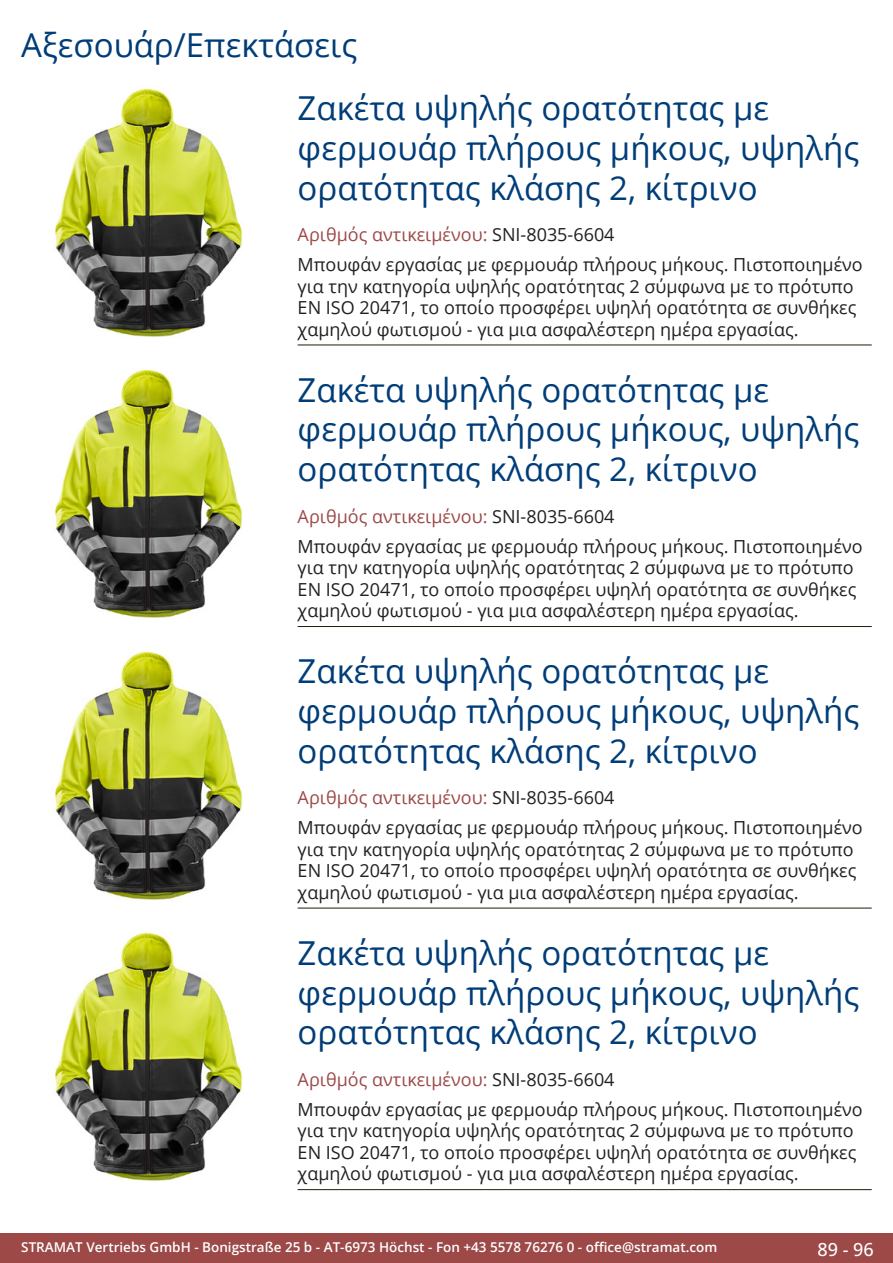
<style>
.page{position:relative;width:893px;height:1263px;background:#fff}
.page>*{position:absolute;margin:0;border:0;box-sizing:border-box;transform-origin:0 0}
.Produkttitel{font:33px/39.6px "Open Sans";color:#003d78}
.RastTitel{font:33px "Open Sans";color:#003d78}
.Beschreibung_Text{font:18px/21.6px "Open Sans";color:#231f20}
.TechDaten_Überschrif{font:18px "Open Sans";color:#9c4948}
.t1{font:500 18px "Open Sans";color:#fff}
.t2{font:600 13.5px "Open Sans";color:#fff}
.s1{color:#231f20}
</style>
<div class="page">
<div style="left:0;top:1233px;width:893px;height:30px;background:#9c4948"></div>
<hr style="left:298px;top:345px;width:574px;height:1px;background:#201d08">
<hr style="left:298px;top:626px;width:574px;height:1px;background:#201d08">
<hr style="left:298px;top:908px;width:574px;height:1px;background:#201d08">
<hr style="left:298px;top:1189px;width:574px;height:1px;background:#201d08">
<img style="left:55px;top:88px;width:188px;height:249px">
<img style="left:55px;top:369px;width:188px;height:249px">
<img style="left:55px;top:651px;width:188px;height:249px">
<img style="left:55px;top:932px;width:188px;height:249px">
<p class="RastTitel" style="left:21px;top:22px;width:338px">Αξεσουάρ/Επεκτάσεις</p>
<p class="Produkttitel" style="left:298px;top:88px;width:563px">Ζακέτα υψηλής ορατότητας με φερμουάρ πλήρους μήκους, υψηλής ορατότητας κλάσης 2, κίτρινο</p>
<p class="TechDaten_Überschrif" style="left:298px;top:222px;width:318px">Αριθμός αντικειμένου: <span class="s1">SNI-8035-6604</span></p>
<p class="Beschreibung_Text" style="left:298px;top:253px;width:567px">Μπουφάν εργασίας με φερμουάρ πλήρους μήκους. Πιστοποιημένο για την κατηγορία υψηλής ορατότητας 2 σύμφωνα με το πρότυπο EN ISO 20471, το οποίο προσφέρει υψηλή ορατότητα σε συνθήκες χαμηλού φωτισμού - για μια ασφαλέστερη ημέρα εργασίας.</p>
<p class="Produkttitel" style="left:298px;top:369px;width:563px">Ζακέτα υψηλής ορατότητας με φερμουάρ πλήρους μήκους, υψηλής ορατότητας κλάσης 2, κίτρινο</p>
<p class="TechDaten_Überschrif" style="left:298px;top:504px;width:318px">Αριθμός αντικειμένου: <span class="s1">SNI-8035-6604</span></p>
<p class="Beschreibung_Text" style="left:298px;top:535px;width:567px">Μπουφάν εργασίας με φερμουάρ πλήρους μήκους. Πιστοποιημένο για την κατηγορία υψηλής ορατότητας 2 σύμφωνα με το πρότυπο EN ISO 20471, το οποίο προσφέρει υψηλή ορατότητα σε συνθήκες χαμηλού φωτισμού - για μια ασφαλέστερη ημέρα εργασίας.</p>
<p class="Produkttitel" style="left:298px;top:651px;width:563px">Ζακέτα υψηλής ορατότητας με φερμουάρ πλήρους μήκους, υψηλής ορατότητας κλάσης 2, κίτρινο</p>
<p class="TechDaten_Überschrif" style="left:298px;top:785px;width:318px">Αριθμός αντικειμένου: <span class="s1">SNI-8035-6604</span></p>
<p class="Beschreibung_Text" style="left:298px;top:816px;width:567px">Μπουφάν εργασίας με φερμουάρ πλήρους μήκους. Πιστοποιημένο για την κατηγορία υψηλής ορατότητας 2 σύμφωνα με το πρότυπο EN ISO 20471, το οποίο προσφέρει υψηλή ορατότητα σε συνθήκες χαμηλού φωτισμού - για μια ασφαλέστερη ημέρα εργασίας.</p>
<p class="Produkttitel" style="left:298px;top:932px;width:563px">Ζακέτα υψηλής ορατότητας με φερμουάρ πλήρους μήκους, υψηλής ορατότητας κλάσης 2, κίτρινο</p>
<p class="TechDaten_Überschrif" style="left:298px;top:1067px;width:318px">Αριθμός αντικειμένου: <span class="s1">SNI-8035-6604</span></p>
<p class="Beschreibung_Text" style="left:298px;top:1098px;width:567px">Μπουφάν εργασίας με φερμουάρ πλήρους μήκους. Πιστοποιημένο για την κατηγορία υψηλής ορατότητας 2 σύμφωνα με το πρότυπο EN ISO 20471, το οποίο προσφέρει υψηλή ορατότητα σε συνθήκες χαμηλού φωτισμού - για μια ασφαλέστερη ημέρα εργασίας.</p>
<p class="t2" style="left:21px;top:1238px;width:698px">STRAMAT Vertriebs GmbH - Bonigstraße 25 b - AT-6973 Höchst - Fon +43 5578 76276 0 - office@stramat.com</p>
<p class="t1" style="left:817px;top:1237px;width:58px">89 - 96</p>
</div>
